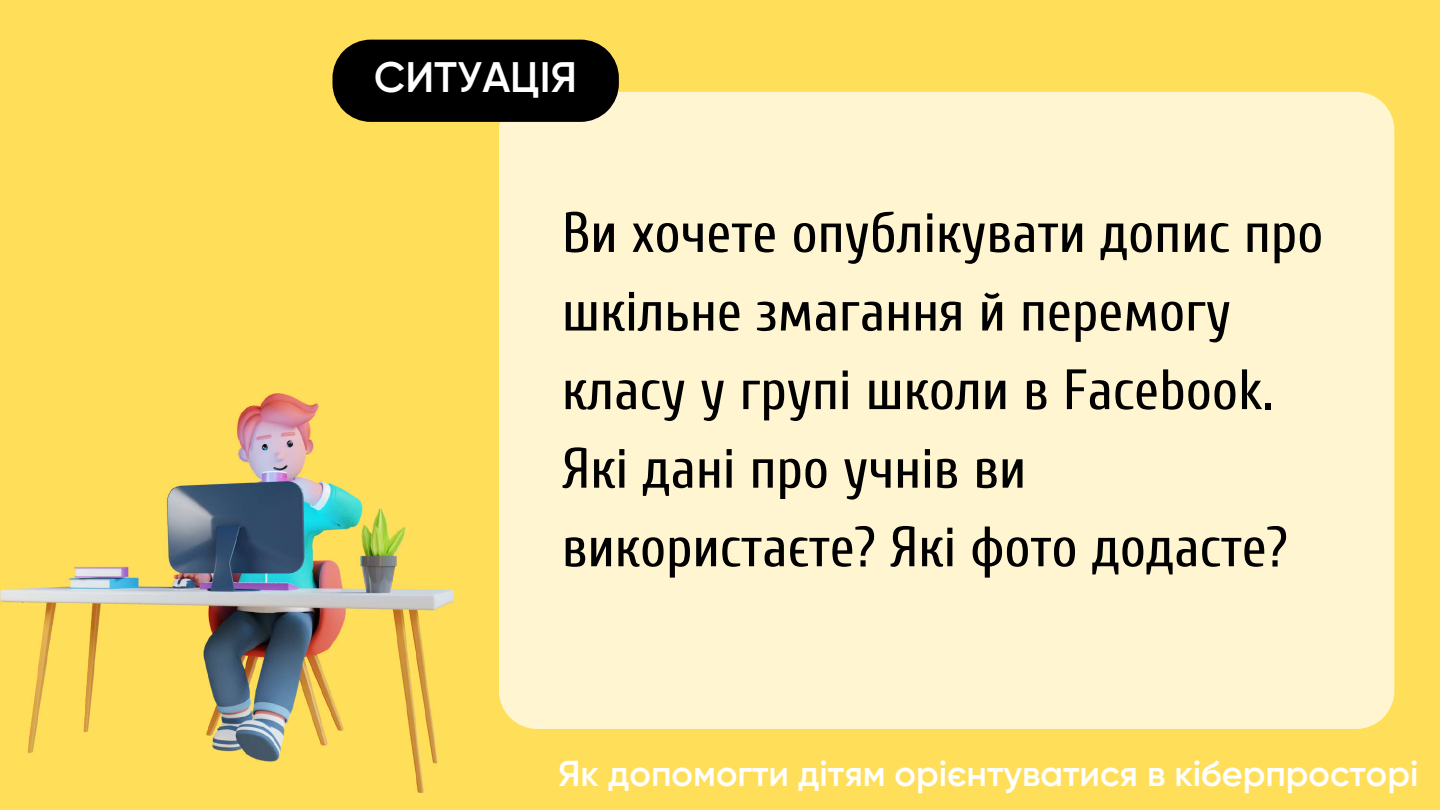
<style>
.page{position:relative;width:1440px;height:810px;background:#ffde59}
.page>*{position:absolute;margin:0;border:0;box-sizing:border-box;transform-origin:0 0}
.t1{font:56.8px/78.6px "Cuprum";color:#000}
.t2{font:600 42.7px "Gilroy";color:#fff}
.t3{font:600 36px "Gilroy";color:#fff}
</style>
<div class="page">
<img style="left:0;top:394px;width:454px;height:399px">
<div style="left:499px;top:92px;width:895px;height:637px;background:#fff5d0"></div>
<div style="left:332px;top:40px;width:287px;height:82px;background:#000"></div>
<p class="t2" style="left:374px;top:59px;width:205px">СИТУАЦІЯ</p>
<p class="t1" style="left:562px;top:195px;width:763px">Ви хочете опублікувати допис про шкільне змагання й перемогу класу у групі школи в Facebook.<br>Які дані про учнів ви використаєте? Які фото додасте?</p>
<p class="t3" style="left:558px;top:758px;width:862px">Як допомогти дітям орієнтуватися в кіберпросторі</p>
</div>
